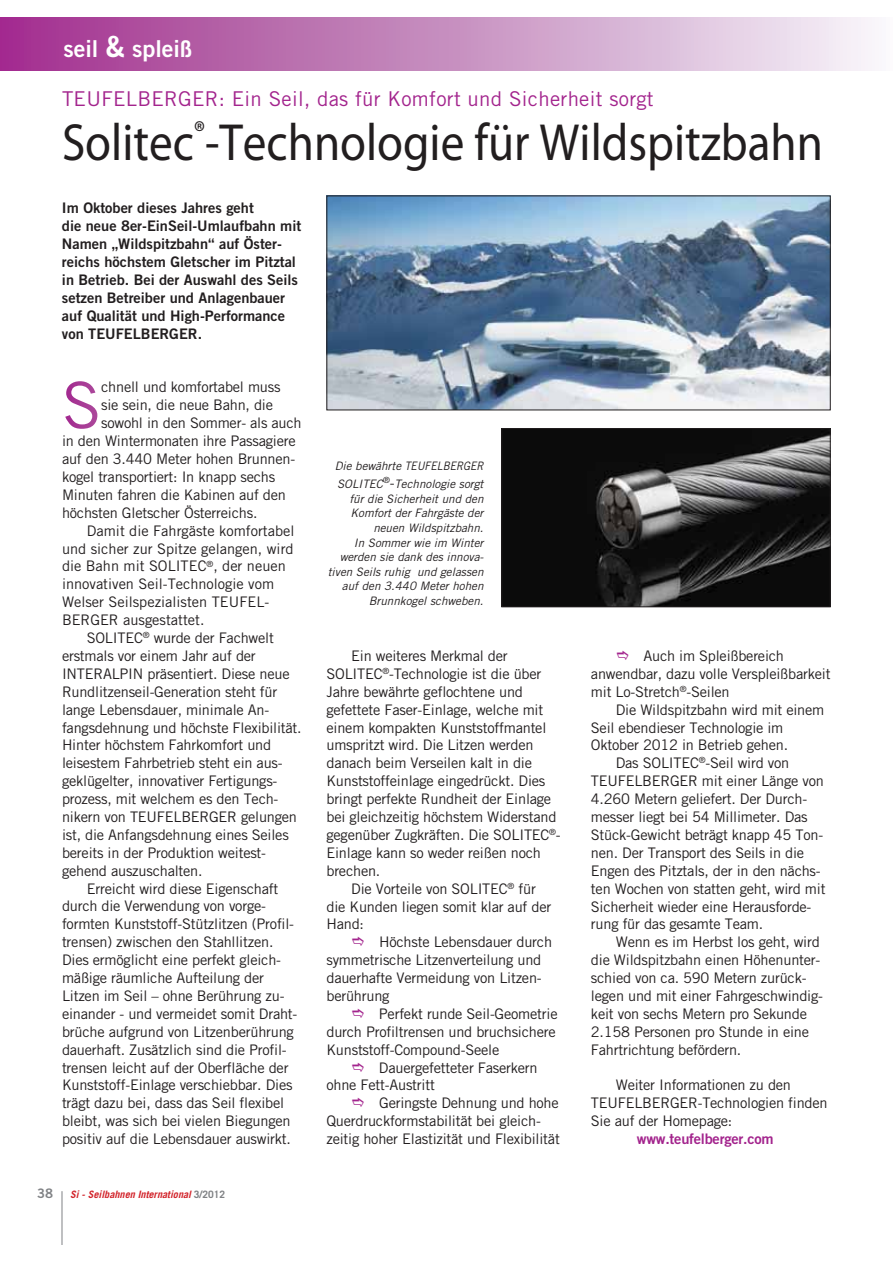
<style>
.page{position:relative;width:893px;height:1263px;background:#fff}
.page>*{position:absolute;margin:0;border:0;box-sizing:border-box;transform-origin:0 0}
.t1{font:52.5px "Myriad Pro";color:#221e1f;scale:.9 1}
.t2{font:23.25px "Trade Gothic Bold Two";color:#fff}
.t3{font:20.4px "Trade Gothic";letter-spacing:.015em;color:#a3248d}
.t4{font:14.55px/17.9px "Trade Gothic";letter-spacing:-.015em;color:#221e1f}
.t5{font:14.55px/17.9px "Trade Gothic Bold Two";color:#221e1f}
.t6{font:14.55px "Trade Gothic Bold Two";letter-spacing:-.015em;color:#a3248d}
.t7{font:13.05px "Trade Gothic Bold Two";color:#808285}
.t8{font:italic 11.7px/14.5px "Trade Gothic";color:#221e1f}
.t9{font:italic 700 10.2px "Trade Gothic";color:#d2232a}
.s1{font-size:29.1px}
.s2{font-style:normal;color:#808285}
.s3{font-style:normal;font-size:14.55px}
</style>
<div class="page">
<div style="left:0;top:18px;width:892px;height:52px;background:linear-gradient(to right,#9f2d8b,#f4f5f9)"></div>
<svg style="left:65px;top:381px;width:32px;height:48px"></svg>
<hr style="left:62px;top:1191px;width:1px;height:54px;background:#808285">
<img style="left:503px;top:430px;width:325px;height:175px">
<div style="left:501px;top:428px;width:329px;height:179px;border:1px solid #221e1f"></div>
<img style="left:328px;top:198px;width:500px;height:210px">
<h2 class="t2" style="left:63px;top:40px;width:130px">seil <span class="s1">&amp;</span> spleiß</h2>
<h3 class="t3" style="left:62px;top:91px;width:593px">TEUFELBERGER: Ein Seil, das für Komfort und Sicherheit sorgt</h3>
<h1 class="t1" style="left:62px;top:123px;width:847px">Solitec<sup>®</sup>-Technologie für Wildspitzbahn</h1>
<p class="t5" style="left:62px;top:201px;width:241px">Im Oktober dieses Jahres geht<br>die neue 8er-EinSeil-Umlaufbahn mit Namen „Wildspitzbahn“ auf Öster&shy;reichs höchstem Gletscher im Pitztal in Betrieb. Bei der Auswahl des Seils setzen Betreiber und Anlagenbauer auf Qualität und High-Performance von TEUFELBERGER.</p>
<p class="t4" style="left:101px;top:380px;width:181px">chnell und komfortabel muss</p>
<p class="t4" style="left:101px;top:398px;width:173px">sie sein, die neue Bahn, die</p>
<p class="t4" style="left:101px;top:415px;width:202px">sowohl in den Sommer- als auch</p>
<p class="t4" style="left:62px;top:433px;width:235px">in den Wintermonaten ihre Passagiere</p>
<p class="t4" style="left:62px;top:451px;width:235px">auf den 3.440 Meter hohen Brunnen-</p>
<p class="t4" style="left:62px;top:469px;width:215px">kogel transportiert: In knapp sechs</p>
<p class="t4" style="left:62px;top:487px;width:226px">Minuten fahren die Kabinen auf den</p>
<p class="t4" style="left:62px;top:505px;width:197px">höchsten Gletscher Österreichs.</p>
<p class="t4" style="left:87px;top:523px;width:209px">Damit die Fahrgäste komfortabel</p>
<p class="t4" style="left:62px;top:541px;width:233px">und sicher zur Spitze gelangen, wird</p>
<p class="t4" style="left:62px;top:559px;width:225px">die Bahn mit SOLITEC<sup>®</sup>, der neuen</p>
<p class="t4" style="left:62px;top:577px;width:214px">innovativen Seil-Technologie vom</p>
<p class="t4" style="left:62px;top:594px;width:209px">Welser Seilspezialisten TEUFEL-</p>
<p class="t4" style="left:62px;top:612px;width:144px">BERGER ausgestattet.</p>
<p class="t4" style="left:87px;top:630px;width:189px">SOLITEC<sup>®</sup> wurde der Fachwelt</p>
<p class="t4" style="left:62px;top:648px;width:195px">erstmals vor einem Jahr auf der</p>
<p class="t4" style="left:62px;top:666px;width:229px">INTERALPIN präsentiert. Diese neue</p>
<p class="t4" style="left:62px;top:684px;width:217px">Rundlitzenseil-Generation steht für</p>
<p class="t4" style="left:62px;top:702px;width:209px">lange Lebensdauer, minimale An-</p>
<p class="t4" style="left:62px;top:720px;width:241px">fangsdehnung und höchste Flexibilität.</p>
<p class="t4" style="left:62px;top:738px;width:211px">Hinter höchstem Fahrkomfort und</p>
<p class="t4" style="left:62px;top:756px;width:222px">leisestem Fahrbetrieb steht ein aus-</p>
<p class="t4" style="left:62px;top:773px;width:217px">geklügelter, innovativer Fertigungs-</p>
<p class="t4" style="left:62px;top:791px;width:218px">prozess, mit welchem es den Tech-</p>
<p class="t4" style="left:62px;top:809px;width:236px">nikern von TEUFELBERGER gelungen</p>
<p class="t4" style="left:62px;top:827px;width:228px">ist, die Anfangsdehnung eines Seiles</p>
<p class="t4" style="left:62px;top:845px;width:206px">bereits in der Produktion weitest-</p>
<p class="t4" style="left:62px;top:863px;width:142px">gehend auszuschalten.</p>
<p class="t4" style="left:87px;top:881px;width:193px">Erreicht wird diese Eigenschaft</p>
<p class="t4" style="left:62px;top:899px;width:205px">durch die Verwendung von vorge-</p>
<p class="t4" style="left:62px;top:917px;width:234px">formten Kunststoff-Stützlitzen (Profil-</p>
<p class="t4" style="left:62px;top:935px;width:213px">trensen) zwischen den Stahllitzen.</p>
<p class="t4" style="left:62px;top:952px;width:221px">Dies ermöglicht eine perfekt gleich-</p>
<p class="t4" style="left:62px;top:970px;width:203px">mäßige räumliche Aufteilung der</p>
<p class="t4" style="left:62px;top:988px;width:224px">Litzen im Seil – ohne Berührung zu-</p>
<p class="t4" style="left:62px;top:1006px;width:237px">einander - und vermeidet somit Draht-</p>
<p class="t4" style="left:62px;top:1024px;width:233px">brüche aufgrund von Litzenberührung</p>
<p class="t4" style="left:62px;top:1042px;width:226px">dauerhaft. Zusätzlich sind die Profil-</p>
<p class="t4" style="left:62px;top:1060px;width:228px">trensen leicht auf der Oberfläche der</p>
<p class="t4" style="left:62px;top:1078px;width:232px">Kunststoff-Einlage verschiebbar. Dies</p>
<p class="t4" style="left:62px;top:1096px;width:224px">trägt dazu bei, dass das Seil flexibel</p>
<p class="t4" style="left:62px;top:1114px;width:230px">bleibt, was sich bei vielen Biegungen</p>
<p class="t4" style="left:62px;top:1131px;width:230px">positiv auf die Lebensdauer auswirkt.</p>
<p class="t7" style="left:37px;top:1188px;width:18px">38</p>
<p class="t9" style="left:70px;top:1191px;width:156px">Si - Seilbahnen International <span class="s2">3/2012</span></p>
<p class="t8" style="left:335px;top:458px;width:150px;line-height:17.9px">Die bewährte TEUFELBERGER<br>SOLITEC<sup>®</sup><span class="s3">-</span>Technologie sorgt</p>
<p class="t8" style="left:328px;top:492px;width:158px;text-align:right">für die Sicherheit und den<br>Komfort der Fahrgäste der neuen Wildspitzbahn.<br>In Sommer wie im Winter werden sie dank des innova&shy;tiven Seils ruhig und gelassen auf den 3.440 Meter hohen<br>Brunnkogel schweben.</p>
<p class="t4" style="left:351px;top:648px;width:158px">Ein weiteres Merkmal der</p>
<p class="t4" style="left:326px;top:666px;width:216px">SOLITEC<sup>®</sup>-Technologie ist die über</p>
<p class="t4" style="left:326px;top:684px;width:198px">Jahre bewährte geflochtene und</p>
<p class="t4" style="left:326px;top:702px;width:218px">gefettete Faser-Einlage, welche mit</p>
<p class="t4" style="left:326px;top:720px;width:221px">einem kompakten Kunststoffmantel</p>
<p class="t4" style="left:326px;top:738px;width:209px">umspritzt wird. Die Litzen werden</p>
<p class="t4" style="left:326px;top:756px;width:207px">danach beim Verseilen kalt in die</p>
<p class="t4" style="left:326px;top:773px;width:220px">Kunststoffeinlage eingedrückt. Dies</p>
<p class="t4" style="left:326px;top:791px;width:226px">bringt perfekte Rundheit der Einlage</p>
<p class="t4" style="left:326px;top:809px;width:232px">bei gleichzeitig höchstem Widerstand</p>
<p class="t4" style="left:326px;top:827px;width:236px">gegenüber Zugkräften. Die SOLITEC<sup>®</sup>-</p>
<p class="t4" style="left:326px;top:845px;width:216px">Einlage kann so weder reißen noch</p>
<p class="t4" style="left:326px;top:863px;width:55px">brechen.</p>
<p class="t4" style="left:351px;top:881px;width:186px">Die Vorteile von SOLITEC<sup>®</sup> für</p>
<p class="t4" style="left:326px;top:899px;width:226px">die Kunden liegen somit klar auf der</p>
<p class="t4" style="left:326px;top:917px;width:39px">Hand:</p>
<p class="t4" style="left:379px;top:935px;width:174px">Höchste Lebensdauer durch</p>
<p class="t4" style="left:326px;top:952px;width:216px">symmetrische Litzenverteilung und</p>
<p class="t4" style="left:326px;top:970px;width:217px">dauerhafte Vermeidung von Litzen-</p>
<p class="t4" style="left:326px;top:988px;width:65px">berührung</p>
<p class="t4" style="left:379px;top:1006px;width:180px">Perfekt runde Seil-Geometrie</p>
<p class="t4" style="left:326px;top:1024px;width:231px">durch Profiltrensen und bruchsichere</p>
<p class="t4" style="left:326px;top:1042px;width:174px">Kunststoff-Compound-Seele</p>
<p class="t4" style="left:379px;top:1060px;width:160px">Dauergefetteter Faserkern</p>
<p class="t4" style="left:326px;top:1078px;width:110px">ohne Fett-Austritt</p>
<p class="t4" style="left:379px;top:1096px;width:181px">Geringste Dehnung und hohe</p>
<p class="t4" style="left:326px;top:1114px;width:216px">Querdruckformstabilität bei gleich-</p>
<p class="t4" style="left:326px;top:1131px;width:235px">zeitig hoher Elastizität und Flexibilität</p>
<p class="t4" style="left:591px;top:648px;width:241px;text-indent:52px">Auch im Spleißbereich anwendbar, dazu volle Verspleißbarkeit mit Lo-Stretch<sup>®</sup>-Seilen</p>
<p class="t4" style="left:616px;top:702px;width:210px">Die Wildspitzbahn wird mit einem</p>
<p class="t4" style="left:591px;top:720px;width:194px">Seil ebendieser Technologie im</p>
<p class="t4" style="left:591px;top:738px;width:199px">Oktober 2012 in Betrieb gehen.</p>
<p class="t4" style="left:616px;top:756px;width:175px">Das SOLITEC<sup>®</sup>-Seil wird von</p>
<p class="t4" style="left:591px;top:773px;width:234px">TEUFELBERGER mit einer Länge von</p>
<p class="t4" style="left:591px;top:791px;width:218px">4.260 Metern geliefert. Der Durch-</p>
<p class="t4" style="left:591px;top:809px;width:218px">messer liegt bei 54 Millimeter. Das</p>
<p class="t4" style="left:591px;top:827px;width:234px">Stück-Gewicht beträgt knapp 45 Ton-</p>
<p class="t4" style="left:591px;top:845px;width:215px">nen. Der Transport des Seils in die</p>
<p class="t4" style="left:591px;top:863px;width:231px">Engen des Pitztals, der in den nächs-</p>
<p class="t4" style="left:591px;top:881px;width:236px">ten Wochen von statten geht, wird mit</p>
<p class="t4" style="left:591px;top:899px;width:222px">Sicherheit wieder eine Herausforde-</p>
<p class="t4" style="left:591px;top:917px;width:174px">rung für das gesamte Team.</p>
<p class="t4" style="left:616px;top:935px;width:206px">Wenn es im Herbst los geht, wird</p>
<p class="t4" style="left:591px;top:952px;width:231px">die Wildspitzbahn einen Höhenunter-</p>
<p class="t4" style="left:591px;top:970px;width:217px">schied von ca. 590 Metern zurück-</p>
<p class="t4" style="left:591px;top:988px;width:234px">legen und mit einer Fahrgeschwindig-</p>
<p class="t4" style="left:591px;top:1006px;width:218px">keit von sechs Metern pro Sekunde</p>
<p class="t4" style="left:591px;top:1024px;width:220px">2.158 Personen pro Stunde in eine</p>
<p class="t4" style="left:591px;top:1042px;width:152px">Fahrtrichtung befördern.</p>
<p class="t4" style="left:591px;top:1078px;width:238px;text-indent:25px">Weiter Informationen zu den<br>TEUFELBERGER-Technologien finden<br>Sie auf der Homepage:</p>
<p class="t6" style="left:637px;top:1134px;width:138px">www.teufelberger.com</p>
</div>
